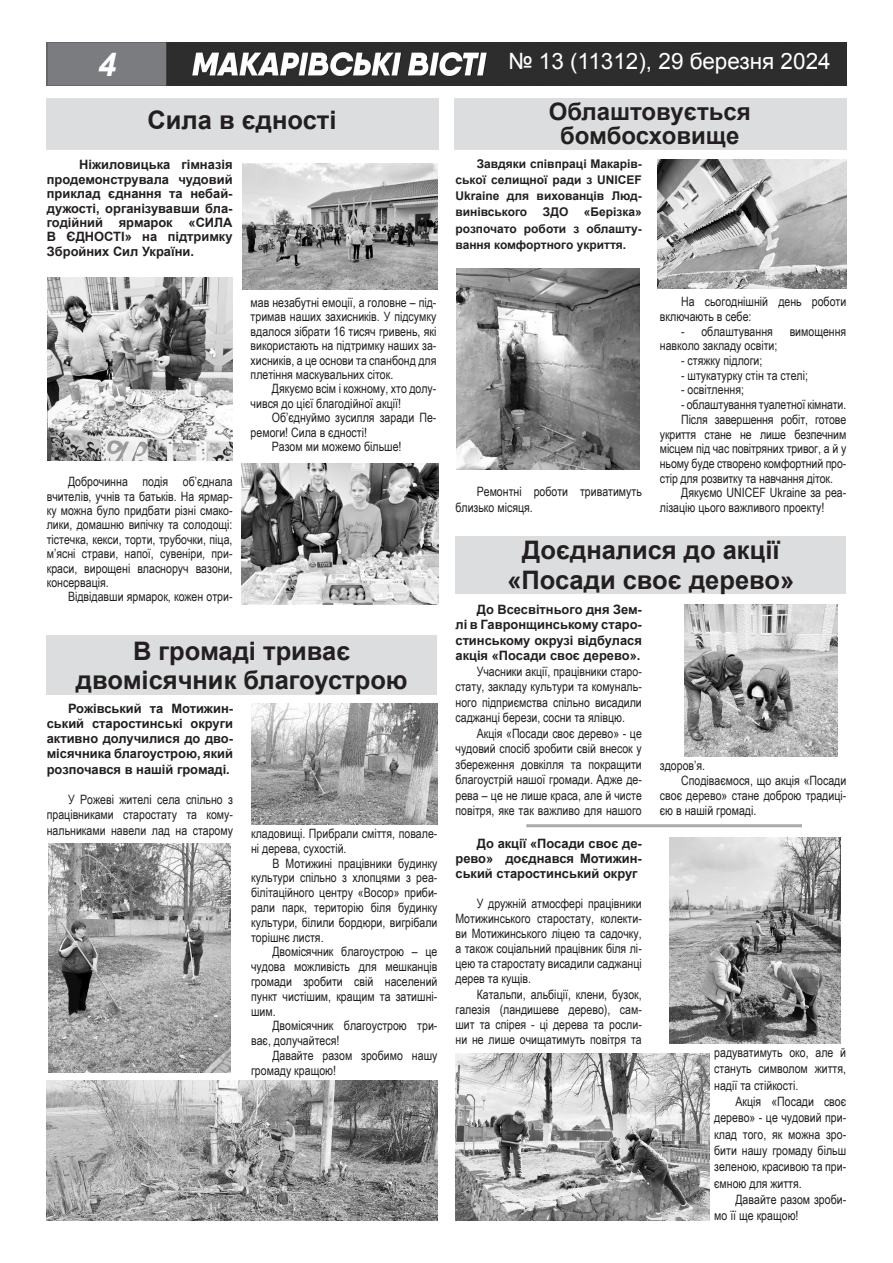
<style>
.page{position:relative;width:893px;height:1263px;background:#fff}
.page>*{position:absolute;margin:0;border:0;box-sizing:border-box;transform-origin:0 0}
.t1{font:italic 700 33px "Arial";color:#fff}
.заголовок_новий{font:700 25.5px "Arial";color:#231f20}
.заголовок_новий-2{font:700 24px "Arial";color:#231f20}
.t2{font:22.5px "Arial";color:#fff}
.текст{font:12.9px/14.4px "Arial Narrow";color:#231f20;text-align:justify}
.текст-2{font:700 12.9px/14.4px "Arial";color:#231f20;text-align:justify}
.текст-3{font:700 12px/16.4px "Arial";color:#231f20;text-align:justify}
</style>
<div class="page">
<img style="left:47px;top:43px;width:799px;height:42px">
<div style="left:48px;top:43px;width:118px;height:42px;background:#7a7c7f"></div>
<div style="left:455px;top:536px;width:391px;height:58px;background:#dcdddf"></div>
<img style="left:670px;top:837px;width:171px;height:206px">
<img style="left:455px;top:1053px;width:255px;height:167px">
<img style="left:242px;top:464px;width:197px;height:140px">
<img style="left:242px;top:163px;width:196px;height:126px">
<img style="left:48px;top:277px;width:184px;height:183px">
<img style="left:657px;top:159px;width:189px;height:129px">
<img style="left:457px;top:268px;width:183px;height:201px">
<div style="left:46px;top:635px;width:391px;height:60px;background:#dcdddf"></div>
<img style="left:684px;top:604px;width:154px;height:152px">
<img style="left:47px;top:1081px;width:390px;height:140px">
<img style="left:251px;top:703px;width:186px;height:121px">
<img style="left:48px;top:843px;width:183px;height:229px">
<div style="left:47px;top:98px;width:392px;height:52px;background:#dcdddf"></div>
<div style="left:455px;top:98px;width:392px;height:52px;background:#dcdddf"></div>
<hr style="left:526px;top:824px;width:276px;height:3px;background:#aaabaf">
<h1 class="t1" style="left:98px;top:43px;width:20px">4</h1>
<h3 class="t2" style="left:508px;top:47px;width:324px">№ 13 (11312), 29 березня 2024</h3>
<p class="заголовок_новий" style="left:148px;top:103px;width:190px">Сила в єдності</p>
<p class="заголовок_новий-2" style="left:549px;top:96px;width:204px">Облаштовується</p>
<p class="заголовок_новий-2" style="left:560px;top:120px;width:181px">бомбосховище</p>
<p class="текст-2" style="left:47px;top:158px;width:187px;text-indent:32px">Ніжиловицька гімназія продемонструвала чудовий приклад єднання та небай&shy;дужості, організувавши бла&shy;годійний ярмарок «СИЛА В ЄДНОСТІ» на підтримку Збройних Сил України.</p>
<p class="текст" style="left:47px;top:474px;width:187px;text-indent:21px">Доброчинна подія об’єднала вчителів, учнів та батьків. На ярмар&shy;ку можна було придбати різні смако&shy;лики, домашню випічку та солодощі: тістечка, кекси, торти, трубочки, піца, м’ясні страви, напої, сувеніри, при&shy;краси, вирощені власноруч вазони, консервація.</p>
<p class="текст" style="left:68px;top:589px;width:166px">Відвідавши ярмарок, кожен отри-</p>
<p class="текст" style="left:251px;top:295px;width:187px">мав незабутні емоції, а головне – під&shy;тримав наших захисників. У підсумку вдалося зібрати 16 тисяч гривень, які використають на підтримку наших за&shy;хисників, а це основи та спанбонд для плетіння маскувальних сіток.</p>
<p class="текст" style="left:251px;top:381px;width:187px;text-indent:21px">Дякуємо всім і кожному, хто долу&shy;чився до цієї благодійної акції!</p>
<p class="текст" style="left:251px;top:410px;width:187px;text-indent:21px">Об’єднуймо зусилля заради Пе&shy;ремоги! Сила в єдності!</p>
<p class="текст" style="left:272px;top:439px;width:131px">Разом ми можемо більше!</p>
<p class="заголовок_новий" style="left:133px;top:634px;width:219px">В громаді триває</p>
<p class="заголовок_новий" style="left:76px;top:663px;width:333px">двомісячник благоустрою</p>
<p class="текст-2" style="left:47px;top:701px;width:188px;line-height:15.3px;text-indent:21px">Рожівський та Мотижин&shy;ський старостинські округи активно долучилися до дво&shy;місячника благоустрою, який розпочався в нашій громаді.</p>
<p class="текст" style="left:47px;top:791px;width:188px;line-height:15.3px;text-indent:21px">У Рожеві жителі села спільно з працівниками старостату та кому&shy;нальниками навели лад на старому</p>
<p class="текст" style="left:251px;top:825px;width:188px;line-height:14.9px">кладовищі. Прибрали сміття, повале&shy;ні дерева, сухостій.</p>
<p class="текст" style="left:251px;top:855px;width:188px;line-height:14.9px;text-indent:21px">В Мотижині працівники будинку культури спільно з хлопцями з реа&shy;білітаційного центру «Восор» приби&shy;рали парк, територію біля будинку культури, білили бордюри, вигрібали торішнє листя.</p>
<p class="текст" style="left:251px;top:944px;width:188px;line-height:14.9px;text-indent:21px">Двомісячник благоустрою – це чудова можливість для мешканців громади зробити свій населений пункт чистішим, кращим та затишні&shy;шим.</p>
<p class="текст" style="left:251px;top:1018px;width:188px;line-height:14.9px;text-indent:21px">Двомісячник благоустрою три&shy;ває, долучайтеся!</p>
<p class="текст" style="left:251px;top:1047px;width:188px;line-height:14.9px;text-indent:21px">Давайте разом зробимо нашу громаду кращою!</p>
<p class="текст-3" style="left:455px;top:156px;width:188px;text-indent:21px">Завдяки співпраці Макарів&shy;ської селищної ради з UNICEF Ukraine для вихованців Люд&shy;винівського</p>
<p class="текст-3" style="left:543px;top:204px;width:27px">ЗДО</p>
<p class="текст-3" style="left:455px;top:204px;width:188px;text-indent:128px">«Берізка» розпочато роботи з облашту&shy;вання комфортного укриття.</p>
<p class="текст" style="left:455px;top:482px;width:188px;line-height:16.4px;text-indent:21px">Ремонтні роботи триватимуть близько місяця.</p>
<p class="текст" style="left:660px;top:294px;width:188px;text-indent:21px">На сьогоднішній день роботи включають в себе:</p>
<p class="текст" style="left:681px;top:323px;width:93px">- облаштування</p>
<p class="текст" style="left:790px;top:323px;width:58px">вимощення</p>
<p class="текст" style="left:660px;top:338px;width:119px">навколо закладу освіти;</p>
<p class="текст" style="left:681px;top:353px;width:83px">- стяжку підлоги;</p>
<p class="текст" style="left:681px;top:368px;width:128px">- штукатурку стін та стелі;</p>
<p class="текст" style="left:681px;top:382px;width:64px">- освітлення;</p>
<p class="текст" style="left:681px;top:397px;width:167px">- облаштування туалетної кімнати.</p>
<p class="текст" style="left:660px;top:411px;width:188px;text-indent:21px">Після завершення робіт, готове укриття стане не лише безпечним місцем під час повітряних тривог, а й у ньому буде створено комфортний про&shy;стір для розвитку та навчання діток.</p>
<p class="текст" style="left:660px;top:485px;width:188px;text-indent:21px">Дякуємо UNICEF Ukraine за реа&shy;лізацію цього важливого проекту!</p>
<p class="заголовок_новий" style="left:522px;top:533px;width:259px">Доєдналися до акції</p>
<p class="заголовок_новий" style="left:507px;top:563px;width:288px">«Посади своє дерево»</p>
<p class="текст-2" style="left:455px;top:602px;width:188px;line-height:15.5px;text-indent:21px">До Всесвітнього дня Зем&shy;лі в Гавронщинському старо&shy;стинському окрузі відбулася акція «Посади своє дерево».</p>
<p class="текст" style="left:455px;top:663px;width:188px;line-height:15.5px;text-indent:21px">Учасники акції, працівники старо&shy;стату, закладу культури та комуналь&shy;ного підприємства спільно висадили саджанці берези, сосни та ялівцю.</p>
<p class="текст" style="left:455px;top:725px;width:188px;line-height:15.5px;text-indent:21px">Акція «Посади своє дерево» - це чудовий спосіб зробити свій внесок у збереження довкілля та покращити благоустрій нашої громади. Адже де&shy;рева – це не лише краса, але й чисте повітря, яке так важливо для нашого</p>
<p class="текст-2" style="left:455px;top:836px;width:188px;line-height:15px;text-indent:21px">До акції «Посади своє де&shy;рево» доєднався Мотижин&shy;ський старостинський округ</p>
<p class="текст" style="left:455px;top:895px;width:188px;line-height:15px;text-indent:21px">У дружній атмосфері працівники Мотижинського старостату, колекти&shy;ви Мотижинського ліцею та садочку, а також соціальний працівник біля лі&shy;цею та старостату висадили саджанці дерев та кущів.</p>
<p class="текст" style="left:455px;top:986px;width:188px;line-height:15px;text-indent:21px">Катальпи, альбіції, клени, бузок, галезія (ландишеве дерево), сам&shy;шит та спірея - ці дерева та росли&shy;ни не лише очищатимуть повітря та</p>
<p class="текст" style="left:660px;top:757px;width:47px">здоров’я.</p>
<p class="текст" style="left:660px;top:772px;width:188px;line-height:15.1px;text-indent:21px">Сподіваємося, що акція «Посади своє дерево» стане доброю традиці&shy;єю в нашій громаді.</p>
<p class="текст" style="left:714px;top:1044px;width:133px;line-height:16.4px">радуватимуть око, але й стануть символом життя, надії та стійкості.</p>
<p class="текст" style="left:714px;top:1093px;width:133px;line-height:16.4px;text-indent:21px">Акція «Посади своє дерево» - це чудовий при&shy;клад того, як можна зро&shy;бити нашу громаду більш зеленою, красивою та при&shy;ємною для життя.</p>
<p class="текст" style="left:714px;top:1191px;width:133px;line-height:16.4px;text-indent:21px">Давайте разом зроби&shy;мо її ще кращою!</p>
</div>
